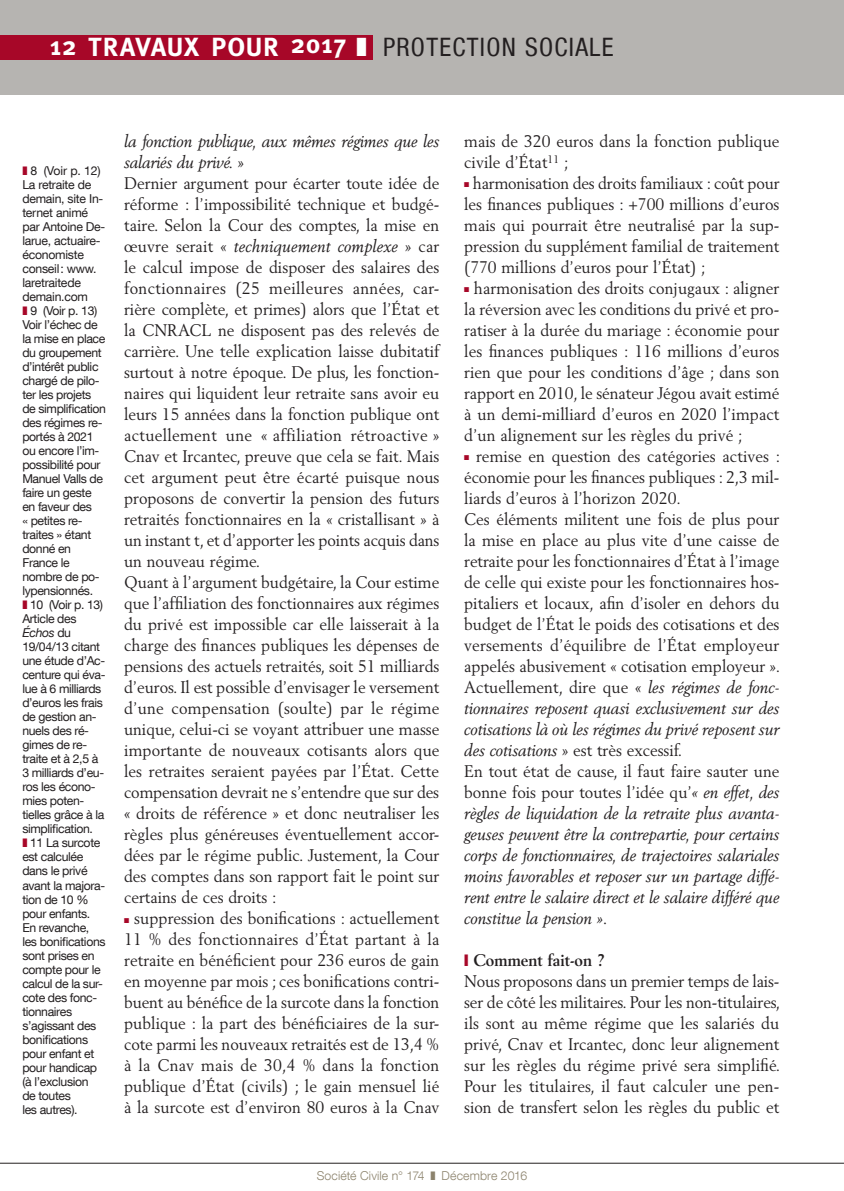
<style>
.page{position:relative;width:844px;height:1191px;background:#fff}
.page>*{position:absolute;margin:0;border:0;box-sizing:border-box;transform-origin:0 0}
.t1{font:700 26.25px "Meta";letter-spacing:.04em;color:#fff}
.A-Texte{font:16.62px/21px "Berling LT Std";color:#231f20;text-align:justify;scale:.95 1}
.A-Texte-2{font:italic 16.62px/21px "Berling LT Std";letter-spacing:-.01em;color:#231f20;scale:.95 1}
.A-TexteGras{font:700 16.62px "Berling LT Std";color:#231f20;scale:.95 1}
.t2{font:12.25px/14px "Helvetica Neue LT Com";letter-spacing:-.03em;color:#231f20}
.t3{font:300 12.25px "Helvetica Neue LT Com";letter-spacing:.01em;color:#8c836d}
.s1{font-family:"Helvetica Neue LT Com";font-weight:400;font-stretch:condensed;font-size:25.38px;color:#231f20}
.s2{color:#a70728}
.s3{font-style:italic}
.s4{font-style:normal}
</style>
<div class="page">
<hr style="left:0;top:1162px;width:843px;height:1px;background:#231f20">
<div style="left:0;top:0;width:843px;height:94px;background:#b6b4b1"></div>
<div style="left:0;top:35px;width:373px;height:24px;background:#a70728"></div>
<h1 class="t1" style="left:50px;top:32px;width:565px">12 TRAVAUX POUR 2017 ❚ <span class="s1">PROTECTION SOCIALE</span></h1>
<p class="t2" style="left:22px;top:164px;width:85px"><span class="s2">❚</span> 8 (Voir p. 12)<br>La retraite de demain, site In&shy;ternet animé par Antoine De&shy;larue, actuaire&shy;économiste conseil: www. laretraitede demain.com</p>
<p class="t2" style="left:22px;top:304px;width:85px"><span class="s2">❚</span> 9 (Voir p. 13)<br>Voir l’échec de la mise en place du groupement d’intérêt public chargé de pilo&shy;ter les projets de simplification des régimes re&shy;portés à 2021 ou encore l’im&shy;possibilité pour<br>Manuel Valls de faire un geste en faveur des<br>« petites re&shy;traites » étant donné en<br>France le nombre de po&shy;lypensionnés.</p>
<p class="t2" style="left:22px;top:598px;width:85px"><span class="s2">❚</span> 10 (Voir p. 13)<br>Article des<br><span class="s3">Échos</span> du<br>19/04/13 citant une étude d’Ac&shy;centure qui éva&shy;lue à 6 milliards d’euros les frais de gestion an&shy;nuels des ré&shy;gimes de re&shy;traite et à 2,5 à<br>3 milliards d’eu&shy;ros les écono&shy;mies poten&shy;tielles grâce à la simplification.</p>
<p class="t2" style="left:22px;top:836px;width:85px"><span class="s2">❚</span> 11 La surcote est calculée dans le privé avant la majora&shy;tion de 10 % pour enfants.<br>En revanche, les bonifications sont prises en compte pour le calcul de la sur&shy;cote des fonc&shy;tionnaires s’agissant des bonifications pour enfant et pour handicap (à l’exclusion<br>de toutes<br>les autres).</p>
<p class="A-Texte-2" style="left:124px;top:131px;width:333px">la fonction publique, aux mêmes régimes que les salariés du privé. <span class="s4">»</span></p>
<p class="A-Texte" style="left:124px;top:172px;width:333px">Dernier argument pour écarter toute idée de réforme : l’impossibilité technique et budgé&shy;taire. Selon la Cour des comptes, la mise en œuvre serait « <span class="s3">techniquement complexe</span> » car le calcul impose de disposer des salaires des fonctionnaires (25 meilleures années, car&shy;rière complète, et primes) alors que l’État et la CNRACL ne disposent pas des relevés de carrière. Une telle explication laisse dubitatif surtout à notre époque. De plus, les fonction&shy;naires qui liquident leur retraite sans avoir eu leurs 15 années dans la fonction publique ont actuellement une « affiliation rétroactive » Cnav et Ircantec, preuve que cela se fait. Mais cet argument peut être écarté puisque nous proposons de convertir la pension des futurs retraités fonctionnaires en la « cristallisant » à un instant t, et d’apporter les points acquis dans un nouveau régime.</p>
<p class="A-Texte" style="left:124px;top:571px;width:333px">Quant à l’argument budgétaire, la Cour estime que l’affiliation des fonctionnaires aux régimes du privé est impossible car elle laisserait à la charge des finances publiques les dépenses de pensions des actuels retraités, soit 51 milliards d’euros. Il est possible d’envisager le versement d’une compensation (soulte) par le régime unique, celui-ci se voyant attribuer une masse importante de nouveaux cotisants alors que les retraites seraient payées par l’État. Cette compensation devrait ne s’entendre que sur des « droits de référence » et donc neutraliser les règles plus généreuses éventuellement accor&shy;dées par le régime public. Justement, la Cour des comptes dans son rapport fait le point sur certains de ces droits :</p>
<p class="A-Texte" style="left:124px;top:907px;width:333px"><span class="s2">■</span> suppression des bonifications : actuellement 11 % des fonctionnaires d’État partant à la retraite en bénéficient pour 236 euros de gain en moyenne par mois ; ces bonifications contri&shy;buent au bénéfice de la surcote dans la fonction publique : la part des bénéficiaires de la sur&shy;cote parmi les nouveaux retraités est de 13,4 % à la Cnav mais de 30,4 % dans la fonction publique d’État (civils) ; le gain mensuel lié à la surcote est d’environ 80 euros à la Cnav</p>
<p class="A-Texte" style="left:464px;top:130px;width:333px">mais de 320 euros dans la fonction publique civile d’État<sup>11</sup> ;</p>
<p class="A-Texte" style="left:464px;top:172px;width:333px"><span class="s2">■</span> harmonisation des droits familiaux : coût pour les finances publiques : +700 millions d’euros mais qui pourrait être neutralisé par la sup&shy;pression du supplément familial de traitement (770 millions d’euros pour l’État) ;</p>
<p class="A-Texte" style="left:464px;top:277px;width:333px"><span class="s2">■</span> harmonisation des droits conjugaux : aligner la réversion avec les conditions du privé et pro&shy;ratiser à la durée du mariage : économie pour les finances publiques : 116 millions d’euros rien que pour les conditions d’âge ; dans son rapport en 2010, le sénateur Jégou avait estimé à un demi-milliard d’euros en 2020 l’impact d’un alignement sur les règles du privé ;</p>
<p class="A-Texte" style="left:464px;top:445px;width:334px"><span class="s2">■</span> remise en question des catégories actives : économie pour les finances publiques : 2,3 mil&shy;liards d’euros à l’horizon 2020.</p>
<p class="A-Texte" style="left:464px;top:508px;width:334px">Ces éléments militent une fois de plus pour la mise en place au plus vite d’une caisse de retraite pour les fonctionnaires d’État à l’image de celle qui existe pour les fonctionnaires hos&shy;pitaliers et locaux, afin d’isoler en dehors du budget de l’État le poids des cotisations et des versements d’équilibre de l’État employeur appelés abusivement « cotisation employeur ».<br>Actuellement, dire que « <span class="s3">les régimes de fonc&shy;tionnaires reposent quasi exclusivement sur des cotisations là où les régimes du privé reposent sur des cotisations</span> » est très excessif.</p>
<p class="A-Texte-2" style="left:464px;top:761px;width:333px;text-align:justify"><span class="s4">En tout état de cause, il faut faire sauter une bonne fois pour toutes l’idée qu’</span>« en effet, des règles de liquidation de la retraite plus avanta&shy;geuses peuvent être la contrepartie, pour certains corps de fonctionnaires, de trajectoires salariales moins favorables et reposer sur un partage diffé&shy;rent entre le salaire direct et le salaire différé que constitue la pension ».</p>
<p class="A-TexteGras" style="left:464px;top:950px;width:150px"><span class="s2">❙</span> Comment fait-on ?</p>
<p class="A-Texte" style="left:464px;top:970px;width:334px">Nous proposons dans un premier temps de lais&shy;ser de côté les militaires. Pour les non-titulaires, ils sont au même régime que les salariés du privé, Cnav et Ircantec, donc leur alignement sur les règles du régime privé sera simplifié.<br>Pour les titulaires, il faut calculer une pen&shy;sion de transfert selon les règles du public et</p>
<p class="t3" style="left:317px;top:1167px;width:212px">Société Civile n° 174 ❚ Décembre 2016</p>
</div>
